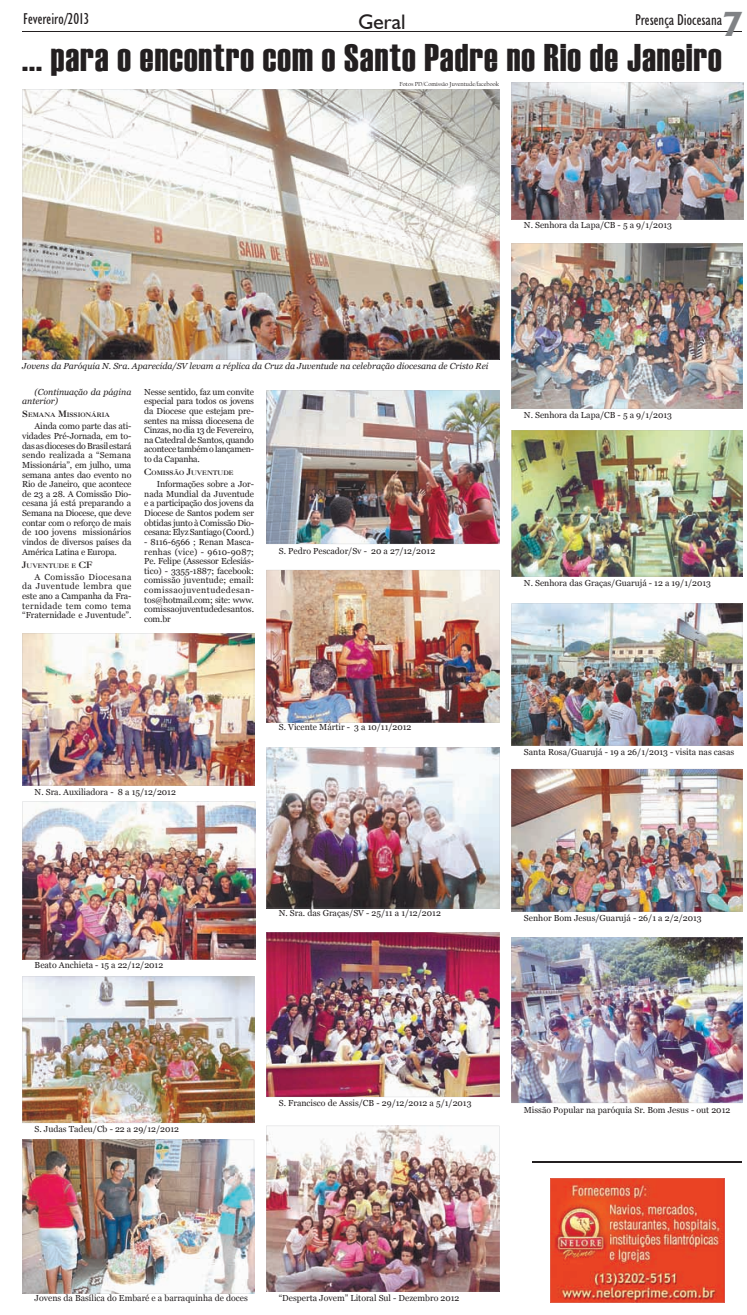
<style>
.page{position:relative;width:747px;height:1315px;background:#fff}
.page>*{position:absolute;margin:0;border:0;box-sizing:border-box;transform-origin:0 0}
.t1{font:38.5px "Haettenschweiler";letter-spacing:.025em;color:#231f20}
.t2{font:21px "Humanist 521 BT";letter-spacing:.005em;color:#231f20}
.t3{font:condensed 15.75px "Humanist 521 BT";color:#231f20}
.t4{font:8.75px/9.6px "Georgia";color:#231f20;text-align:justify}
.t5{font:italic 8.75px/9.6px "Georgia";color:#231f20}
.t6{font:700 6.12px "Casablanca";color:#231f20}
.t7{font:6.12px "Californian FB";color:#231f20}
.s1{font-family:"Albertus";font-weight:800;font-stretch:normal;font-size:31.5px;color:#808285}
.s2{font-size:8.75px}
</style>
<div class="page">
<hr style="left:22px;top:31px;width:720px;height:1px;background:#231f20">
<img style="left:550px;top:1178px;width:174px;height:124px">
<hr style="left:532px;top:1161px;width:210px;height:2px;background:#231f20">
<img style="left:22px;top:633px;width:232px;height:152px">
<img style="left:22px;top:801px;width:233px;height:158px">
<img style="left:266px;top:747px;width:233px;height:161px">
<img style="left:22px;top:976px;width:232px;height:147px">
<img style="left:266px;top:932px;width:233px;height:165px">
<img style="left:266px;top:390px;width:233px;height:154px">
<img style="left:266px;top:570px;width:233px;height:152px">
<img style="left:511px;top:83px;width:232px;height:136px">
<img style="left:511px;top:430px;width:231px;height:146px">
<img style="left:22px;top:89px;width:477px;height:270px">
<img style="left:511px;top:603px;width:231px;height:143px">
<img style="left:266px;top:1125px;width:233px;height:166px">
<img style="left:22px;top:1139px;width:232px;height:154px">
<img style="left:511px;top:769px;width:231px;height:142px">
<img style="left:511px;top:243px;width:231px;height:165px">
<img style="left:511px;top:937px;width:231px;height:166px">
<h3 class="t3" style="left:23px;top:10px;width:68px">Fevereiro/2013</h3>
<h3 class="t3" style="left:635px;top:11px;width:109px">Presença Diocesana <span class="s1">7</span></h3>
<h2 class="t2" style="left:358px;top:9px;width:48px">Geral</h2>
<h1 class="t1" style="left:22px;top:32px;width:701px">... para o encontro com o Santo Padre no Rio de Janeiro</h1>
<p class="t7" style="left:399px;top:81px;width:101px">Fotos PD/Comissão Juventude/facebook</p>
<p class="t4" style="left:524px;top:220px;width:150px">N. Senhora da Lapa/CB - 5 a 9/1/2013</p>
<p class="t5" style="left:22px;top:361px;width:468px">Jovens da Paróquia N. Sra. Aparecida/SV levam a réplica da Cruz da Juventude na celebração diocesana de Cristo Rei</p>
<p class="t5" style="left:22px;top:387px;width:111px;text-indent:12px">(Continuação da página anterior)</p>
<p class="t6" style="left:22px;top:411px;width:89px"><span class="s2">S</span>EMANA <span class="s2">M</span>ISSIONÁRIA</p>
<p class="t4" style="left:22px;top:422px;width:111px;text-indent:12px">Ainda como parte das ati&shy;vidades Pré-Jornada, em to&shy;das as dioceses do Brasil estará sendo realizada a “Semana Missionária”, em julho, uma semana antes dao evento no Rio de Janeiro, que acontece de 23 a 28. A Comissão Dio&shy;cesana já está preparando a Semana na Diocese, que deve contar com o reforço de mais de 100 jovens missionários vindos de diversos países da América Latina e Europa.</p>
<p class="t6" style="left:22px;top:561px;width:72px"><span class="s2">J</span>UVENTUDE E <span class="s2">CF</span></p>
<p class="t4" style="left:22px;top:572px;width:111px;text-indent:12px">A Comissão Diocesana da Juventude lembra que este ano a Campanha da Fra&shy;ternidade tem como tema “Fraternidade e Juventude”.</p>
<p class="t4" style="left:144px;top:387px;width:111px">Nesse sentido, faz um convite especial para todos os jovens da Diocese que estejam pre&shy;sentes na missa diocesena de Cinzas, no dia 13 de Fevereiro, na Catedral de Santos, quando acontece também o lançamen&shy;to da Capanha.</p>
<p class="t6" style="left:144px;top:469px;width:91px"><span class="s2">C</span>OMISSÃO <span class="s2">J</span>UVENTUDE</p>
<p class="t4" style="left:144px;top:479px;width:111px;text-indent:12px">Informações sobre a Jor&shy;nada Mundial da Juventude e a participação dos jovens da Diocese de Santos podem ser obtidas junto à Comissão Dio&shy;cesana: Elyz Santiago (Coord.)</p>
<p class="t4" style="left:144px;top:537px;width:111px">- 8116-6566 ; Renan Masca&shy;renhas (vice) - 9610-9087; Pe. Felipe (Assessor Eclesiás&shy;tico) - 3355-1887; facebook: comissão juventude; email: comissaojuventudedesan&shy;tos@hotmail.com; site: www. comissaojuventudedesantos. com.br</p>
<p class="t4" style="left:279px;top:546px;width:158px">S. Pedro Pescador/Sv - 20 a 27/12/2012</p>
<p class="t4" style="left:524px;top:410px;width:150px">N. Senhora da Lapa/CB - 5 a 9/1/2013</p>
<p class="t4" style="left:524px;top:578px;width:189px">N. Senhora das Graças/Guarujá - 12 a 19/1/2013</p>
<p class="t4" style="left:35px;top:787px;width:143px">N. Sra. Auxiliadora - 8 a 15/12/2012</p>
<p class="t4" style="left:279px;top:722px;width:134px">S. Vicente Mártir - 3 a 10/11/2012</p>
<p class="t4" style="left:524px;top:747px;width:212px">Santa Rosa/Guarujá - 19 a 26/1/2013 - visita nas casas</p>
<p class="t4" style="left:35px;top:960px;width:130px">Beato Anchieta - 15 a 22/12/2012</p>
<p class="t4" style="left:279px;top:908px;width:164px">N. Sra. das Graças/SV - 25/11 a 1/12/2012</p>
<p class="t4" style="left:524px;top:913px;width:179px">Senhor Bom Jesus/Guarujá - 26/1 a 2/2/2013</p>
<p class="t4" style="left:35px;top:1124px;width:146px">S. Judas Tadeu/Cb - 22 a 29/12/2012</p>
<p class="t4" style="left:279px;top:1098px;width:194px">S. Francisco de Assis/CB - 29/12/2012 a 5/1/2013</p>
<p class="t4" style="left:524px;top:1105px;width:208px">Missão Popular na paróquia Sr. Bom Jesus - out 2012</p>
<p class="t4" style="left:35px;top:1293px;width:215px">Jovens da Basílica do Embaré e a barraquinha de doces</p>
<p class="t4" style="left:279px;top:1292px;width:182px">“Desperta Jovem” Litoral Sul - Dezembro 2012</p>
</div>
